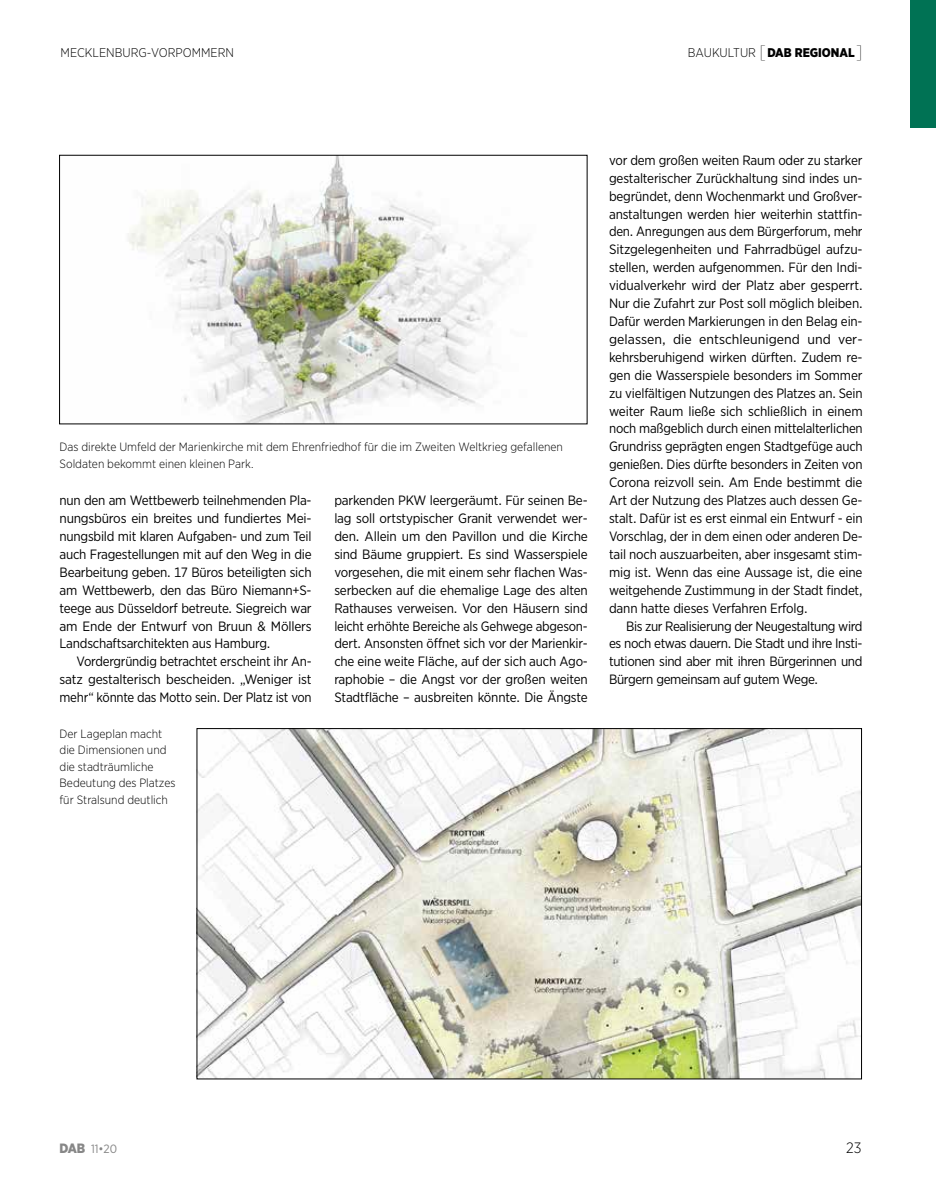
<style>
.page{position:relative;width:936px;height:1191px;background:#fff}
.page>*{position:absolute;margin:0;border:0;box-sizing:border-box;transform-origin:0 0}
.t1{font:300 15px "Gotham Narrow";color:#000}
.t2{font:13.5px/17.9px "Gotham Narrow";letter-spacing:-.02em;color:#000;text-align:justify}
.t3{font:300 12.6px "Gotham Narrow";color:#000}
.t4{font:900 12.6px "Gotham Narrow";color:#000}
.t5{font:300 12px/16.5px "Gotham Narrow";color:#000}
.t6{font:12px "Gotham Narrow";color:#878787}
.s1{font-weight:300}
.s2{font-weight:100;font-size:18px}
.s3{font-weight:900;font-size:13.5px}
</style>
<div class="page">
<img style="left:128px;top:157px;width:393px;height:265px">
<img style="left:199px;top:730px;width:660px;height:347px">
<div style="left:910px;top:0;width:25px;height:128px;background:#007254"></div>
<p class="t3" style="left:61px;top:45px;width:175px">MECKLENBURG-VORPOMMERN</p>
<p class="t4" style="left:687px;top:44px;width:176px"><span class="s1">BAUKULTUR</span> <span class="s2">[</span>DAB REGIONAL<span class="s2">]</span></p>
<p class="t5" style="left:60px;top:438px;width:505px">Das direkte Umfeld der Marienkirche mit dem Ehrenfriedhof für die im Zweiten Weltkrieg gefallenen<br>Soldaten bekommt einen kleinen Park.</p>
<p class="t2" style="left:60px;top:491px;width:254px">nun den am Wettbewerb teilnehmenden Pla&shy;nungsbüros ein breites und fundiertes Mei&shy;nungsbild mit klaren Aufgaben- und zum Teil auch Fragestellungen mit auf den Weg in die Bearbeitung geben. 17 Büros beteiligten sich am Wettbewerb, den das Büro Niemann+S&shy;teege aus Düsseldorf betreute. Siegreich war am Ende der Entwurf von Bruun &amp; Möllers Landschaftsarchitekten aus Hamburg.</p>
<p class="t2" style="left:60px;top:652px;width:254px;text-indent:17px">Vordergründig betrachtet erscheint ihr An&shy;satz gestalterisch bescheiden. „Weniger ist mehr“ könnte das Motto sein. Der Platz ist von</p>
<p class="t5" style="left:60px;top:725px;width:117px">Der Lageplan macht die Dimensionen und die stadträumliche<br>Bedeutung des Platzes für Stralsund deutlich</p>
<p class="t2" style="left:334px;top:491px;width:255px">parkenden PKW leergeräumt. Für seinen Be&shy;lag soll ortstypischer Granit verwendet wer&shy;den. Allein um den Pavillon und die Kirche sind Bäume gruppiert. Es sind Wasserspiele vorgesehen, die mit einem sehr flachen Was&shy;serbecken auf die ehemalige Lage des alten Rathauses verweisen. Vor den Häusern sind leicht erhöhte Bereiche als Gehwege abgeson&shy;dert. Ansonsten öffnet sich vor der Marienkir&shy;che eine weite Fläche, auf der sich auch Ago&shy;raphobie – die Angst vor der großen weiten Stadtfläche – ausbreiten könnte. Die Ängste</p>
<p class="t2" style="left:609px;top:151px;width:255px">vor dem großen weiten Raum oder zu starker gestalterischer Zurückhaltung sind indes un&shy;begründet, denn Wochenmarkt und Großver&shy;anstaltungen werden hier weiterhin stattfin&shy;den. Anregungen aus dem Bürgerforum, mehr Sitzgelegenheiten und Fahrradbügel aufzu&shy;stellen, werden aufgenommen. Für den Indi&shy;vidualverkehr wird der Platz aber gesperrt.<br>Nur die Zufahrt zur Post soll möglich bleiben.<br>Dafür werden Markierungen in den Belag ein&shy;gelassen, die entschleunigend und ver&shy;kehrsberuhigend wirken dürften. Zudem re&shy;gen die Wasserspiele besonders im Sommer zu vielfältigen Nutzungen des Platzes an. Sein weiter Raum ließe sich schließlich in einem noch maßgeblich durch einen mittelalterlichen Grundriss geprägten engen Stadtgefüge auch genießen. Dies dürfte besonders in Zeiten von Corona reizvoll sein. Am Ende bestimmt die Art der Nutzung des Platzes auch dessen Ge&shy;stalt. Dafür ist es erst einmal ein Entwurf - ein Vorschlag, der in dem einen oder anderen De&shy;tail noch auszuarbeiten, aber insgesamt stim&shy;mig ist. Wenn das eine Aussage ist, die eine weitgehende Zustimmung in der Stadt findet, dann hatte dieses Verfahren Erfolg.</p>
<p class="t2" style="left:609px;top:616px;width:255px;text-indent:17px">Bis zur Realisierung der Neugestaltung wird es noch etwas dauern. Die Stadt und ihre Insti&shy;tutionen sind aber mit ihren Bürgerinnen und Bürgern gemeinsam auf gutem Wege.</p>
<p class="t6" style="left:60px;top:1141px;width:59px"><span class="s3">DAB</span> 11•20</p>
<p class="t1" style="left:846px;top:1138px;width:17px">23</p>
</div>
